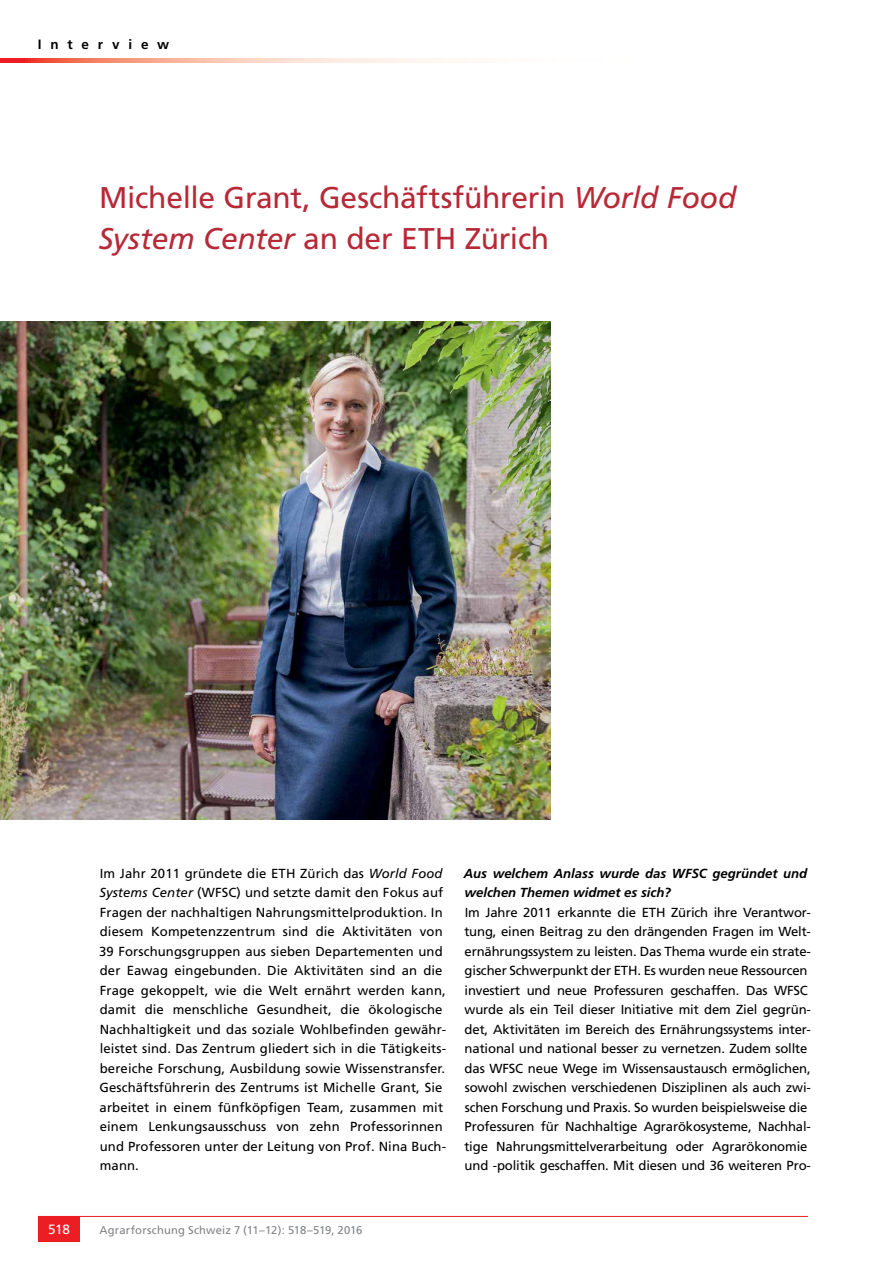
<style>
.page{position:relative;width:893px;height:1263px;background:#fff}
.page>*{position:absolute;margin:0;border:0;box-sizing:border-box;transform-origin:0 0}
.t1{font:30px/40.5px "Frutiger";letter-spacing:-.01em;color:#b82937}
.t2{font:700 13.5px "Frutiger";letter-spacing:.655em;color:#000}
.t3{font:13.5px "Frutiger";color:#fff}
.t4{font:13.2px/19.5px "Frutiger";letter-spacing:.01em;color:#000}
.t5{font:13.2px/19.5px "Frutiger";letter-spacing:-.01em;color:#000}
.t6{font:italic 700 13.2px/19.5px "Frutiger";color:#000}
.t7{font:11.25px "Frutiger";letter-spacing:.015em;color:#808285}
.s1{font-style:italic}
</style>
<div class="page">
<hr style="left:38px;top:1216px;width:770px;height:1px;background:#ed1d24">
<div style="left:38px;top:1216px;width:42px;height:26px;background:#ed1d24"></div>
<svg style="left:0;top:58px;width:447px;height:5px;background:#f9b4a4"></svg>
<img style="left:0;top:322px;width:551px;height:497px">
<p class="t2" style="left:38px;top:36px;width:133px">Interview</p>
<h1 class="t1" style="left:99px;top:177px;width:639px">Michelle Grant, Geschäftsführerin <span class="s1">World Food<br>System Center</span> an der ETH Zürich</h1>
<p class="t4" style="left:99px;top:863px;width:349px">Im Jahr 2011 gründete die ETH Zürich das <span class="s1">World Food Systems Center</span> (WFSC) und setzte damit den Fokus auf Fragen der nachhaltigen Nahrungsmittelproduktion. In diesem Kompetenzzentrum sind die Aktivitäten von 39 Forschungsgruppen aus sieben Departementen und der Eawag eingebunden. Die Aktivitäten sind an die Frage gekoppelt, wie die Welt ernährt werden kann, damit die menschliche Gesundheit, die ökologische Nachhaltigkeit und das soziale Wohlbefinden gewähr&shy;leistet sind. Das Zentrum gliedert sich in die Tätigkeits&shy;bereiche Forschung, Ausbildung sowie Wissenstransfer.<br>Geschäftsführerin des Zentrums ist Michelle Grant, Sie arbeitet in einem fünfköpfigen Team, zusammen mit einem Lenkungsausschuss von zehn Professorinnen und Professoren unter der Leitung von Prof. Nina Buch&shy;mann.</p>
<p class="t6" style="left:464px;top:863px;width:345px">Aus welchem Anlass wurde das WFSC gegründet und welchen Themen widmet es sich?</p>
<p class="t5" style="left:464px;top:902px;width:348px">Im Jahre 2011 erkannte die ETH Zürich ihre Verantwor&shy;tung, einen Beitrag zu den drängenden Fragen im Welt&shy;ernährungssystem zu leisten. Das Thema wurde ein strate&shy;gischer Schwerpunkt der ETH. Es wurden neue Ressourcen investiert und neue Professuren geschaffen. Das WFSC wurde als ein Teil dieser Initiative mit dem Ziel gegrün&shy;det, Aktivitäten im Bereich des Ernährungssystems inter&shy;national und national besser zu vernetzen. Zudem sollte das WFSC neue Wege im Wissensaustausch ermöglichen, sowohl zwischen verschiedenen Disziplinen als auch zwi&shy;schen Forschung und Praxis. So wurden beispielsweise die Professuren für Nachhaltige Agrarökosysteme, Nachhal&shy;tige Nahrungsmittelverarbeitung oder Agrarökonomie und -politik geschaffen. Mit diesen und 36 weiteren Pro-</p>
<p class="t3" style="left:48px;top:1221px;width:23px">518</p>
<p class="t7" style="left:99px;top:1223px;width:265px">Agrarforschung Schweiz 7 (11–12): 518–519, 2016</p>
</div>
